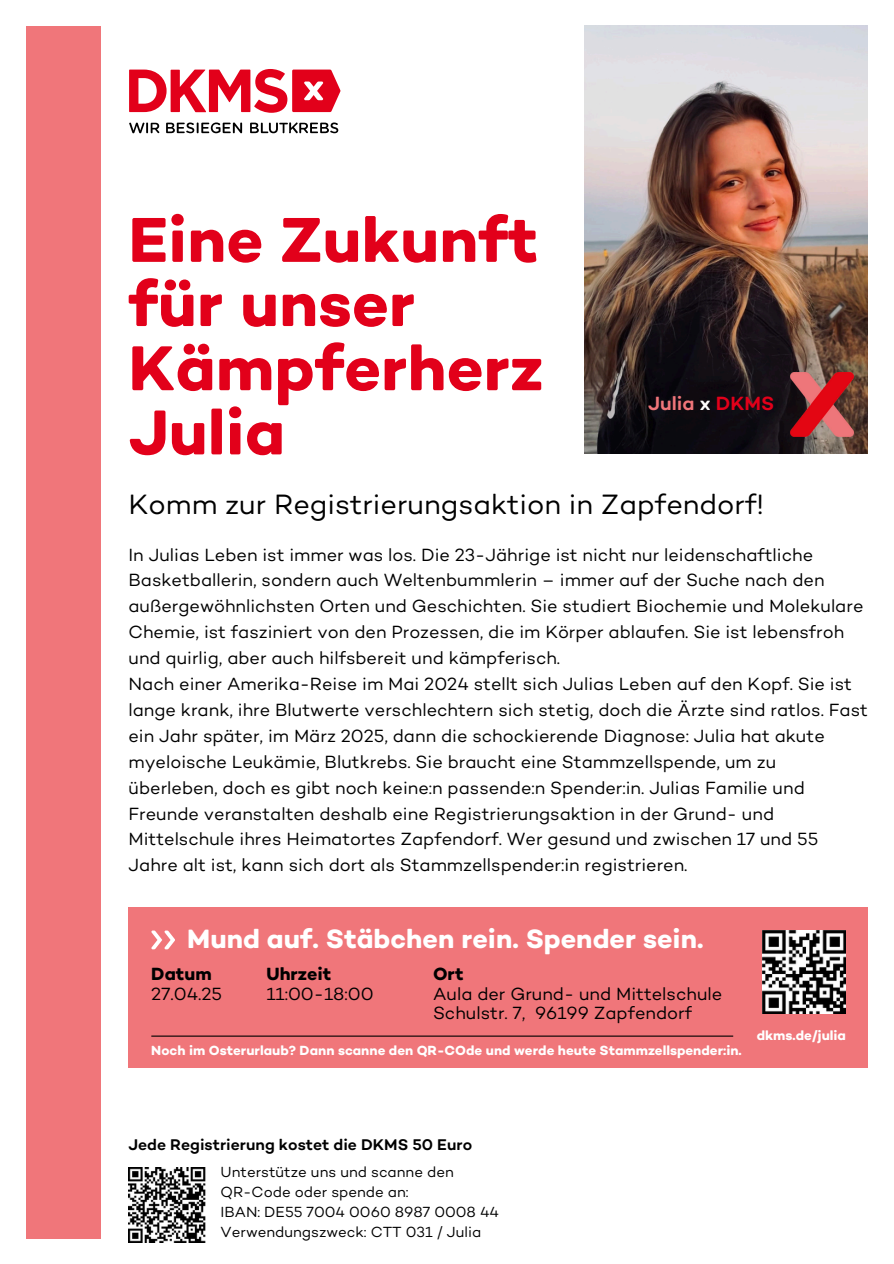
<style>
.page{position:relative;width:894px;height:1264px;background:#fff}
.page>*{position:absolute;margin:0;border:0;box-sizing:border-box;transform-origin:0 0}
.t1{font:700 64.5px/64.2px "DKMS Custom";color:#e2001a}
.t2{font:28.5px "DKMS Custom";color:#000}
.t3{font:700 27px "DKMS Custom";color:#fff}
.t4{font:500 19.5px "DKMS Custom";color:#f0767a}
.t5{font:18px/26px "DKMS Custom";color:#000}
.t6{font:500 15.75px "DKMS Custom";color:#000}
.t7{font:15px "DKMS Custom";color:#000}
.t8{font:700 13.5px "DKMS Custom";color:#fff}
.s1{color:#fff}
.s2{color:#e2001a}
.s3{font-weight:700}
</style>
<div class="page">
<div style="left:26px;top:26px;width:74px;height:1212px;background:#f0767a"></div>
<svg style="left:129px;top:69px;width:211px;height:44px"></svg>
<svg style="left:129px;top:122px;width:209px;height:11px"></svg>
<img style="left:584px;top:26px;width:283px;height:428px">
<img style="left:789px;top:372px;width:63px;height:64px">
<div style="left:128px;top:906px;width:739px;height:161px;background:#f0767a"></div>
<hr style="left:151px;top:1035px;width:582px;height:1px;background:#000">
<svg style="left:151px;top:930px;width:24px;height:19px"></svg>
<img style="left:762px;top:930px;width:83px;height:83px">
<img style="left:128px;top:1167px;width:77px;height:75px">
<p class="t1" style="left:128px;top:208px;width:416px">Eine Zukunft für unser<br>Kämpferherz<br>Julia</p>
<p class="t4" style="left:648px;top:391px;width:127px">Julia <span class="s1">x</span> <span class="s2">DKMS</span></p>
<p class="t2" style="left:128px;top:487px;width:637px">Komm zur Registrierungsaktion in Zapfendorf!</p>
<h5 class="t5" style="left:128px;top:541px;width:740px">In Julias Leben ist immer was los. Die 23-Jährige ist nicht nur leidenschaftliche Basketballerin, sondern auch Weltenbummlerin – immer auf der Suche nach den außergewöhnlichsten Orten und Geschichten. Sie studiert Biochemie und Molekulare Chemie, ist fasziniert von den Prozessen, die im Körper ablaufen. Sie ist lebensfroh und quirlig, aber auch hilfsbereit und kämpferisch.<br>Nach einer Amerika-Reise im Mai 2024 stellt sich Julias Leben auf den Kopf. Sie ist lange krank, ihre Blutwerte verschlechtern sich stetig, doch die Ärzte sind ratlos. Fast ein Jahr später, im März 2025, dann die schockierende Diagnose: Julia hat akute myeloische Leukämie, Blutkrebs. Sie braucht eine Stammzellspende, um zu überleben, doch es gibt noch keine:n passende:n Spender:in. Julias Familie und Freunde veranstalten deshalb eine Registrierungsaktion in der Grund- und Mittelschule ihres Heimatortes Zapfendorf. Wer gesund und zwischen 17 und 55<br>Jahre alt ist, kann sich dort als Stammzellspender:in registrieren.</h5>
<h1 class="t3" style="left:187px;top:923px;width:517px">Mund auf. Stäbchen rein. Spender sein.</h1>
<h4 class="t5" style="left:151px;top:964px;width:72px;line-height:19.2px"><span class="s3">Datum<br></span>27.04.25</h4>
<p class="t5" style="left:266px;top:964px;width:109px;line-height:19.2px"><span class="s3">Uhrzeit<br></span>11:00-18:00</p>
<p class="t5" style="left:433px;top:964px;width:291px;line-height:19.2px"><span class="s3">Ort<br></span>Aula der Grund- und Mittelschule<br>Schulstr. 7, 96199 Zapfendorf</p>
<h3 class="t8" style="left:151px;top:1042px;width:592px">Noch im Osterurlaub? Dann scanne den QR-COde und werde heute Stammzellspender:in.</h3>
<p class="t8" style="left:756px;top:1026px;width:91px">dkms.de/julia</p>
<h5 class="t6" style="left:128px;top:1135px;width:345px">Jede Registrierung kostet die DKMS 50 Euro</h5>
<p class="t7" style="left:220px;top:1162px;width:235px">Unterstütze uns und scanne den</p>
<h2 class="t7" style="left:220px;top:1182px;width:189px">QR-Code oder spende an:</h2>
<h5 class="t7" style="left:220px;top:1202px;width:280px">IBAN: DE55 7004 0060 8987 0008 44</h5>
<h5 class="t7" style="left:220px;top:1223px;width:262px">Verwendungszweck: CTT 031 / Julia</h5>
</div>
